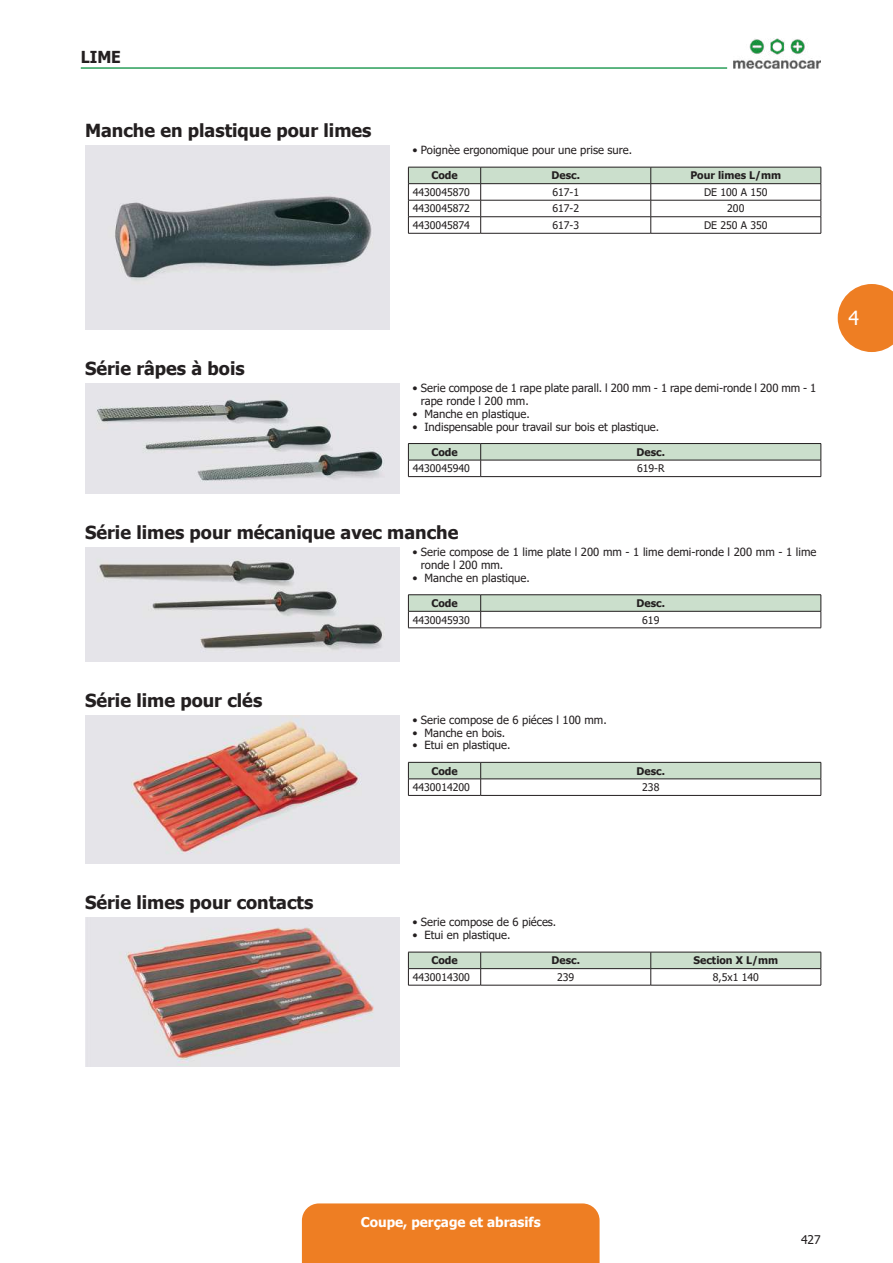
<style>
.page{position:relative;width:893px;height:1263px;background:#fff}
.page>*{position:absolute;margin:0;border:0;box-sizing:border-box;transform-origin:0 0}
.t1{font:19.5px "Tahoma";color:#fff}
.t2{font:700 18px "Tahoma";color:#231f20}
.t3{font:700 16.5px "Tahoma";color:#231f20;scale:.95 1}
.t4{font:700 13.5px "Tahoma";color:#fff}
.t5{font:12px "Tahoma";color:#231f20}
.t6{font:11.25px/12.8px "Tahoma";color:#231f20}
.t7{font:10.5px "Tahoma";color:#231f20}
.t8{font:700 10.5px "Tahoma";color:#231f20}
</style>
<div class="page">
<div style="left:302px;top:1203px;width:298px;height:60px;background:#ee7e23"></div>
<svg style="left:838px;top:284px;width:55px;height:68px;background:#f09245"></svg>
<img style="left:733px;top:38px;width:88px;height:31px">
<hr style="left:81px;top:67px;width:646px;height:2px;background:#2a9e59">
<img style="left:85px;top:146px;width:305px;height:184px">
<svg style="left:408px;top:167px;width:414px;height:66px"></svg>
<hr style="left:408px;top:233px;width:73px;height:1px;background:#231f20">
<hr style="left:481px;top:233px;width:170px;height:1px;background:#231f20">
<hr style="left:651px;top:233px;width:170px;height:1px;background:#231f20">
<img style="left:85px;top:384px;width:315px;height:109px">
<svg style="left:408px;top:443px;width:414px;height:33px"></svg>
<hr style="left:408px;top:476px;width:73px;height:1px;background:#231f20">
<hr style="left:481px;top:476px;width:340px;height:1px;background:#231f20">
<img style="left:85px;top:548px;width:315px;height:113px">
<hr style="left:408px;top:594px;width:73px;height:1px;background:#231f20">
<hr style="left:481px;top:594px;width:340px;height:1px;background:#231f20">
<svg style="left:408px;top:595px;width:414px;height:33px"></svg>
<hr style="left:408px;top:628px;width:73px;height:1px;background:#231f20">
<hr style="left:481px;top:628px;width:340px;height:1px;background:#231f20">
<img style="left:85px;top:715px;width:315px;height:149px">
<svg style="left:408px;top:762px;width:414px;height:33px"></svg>
<hr style="left:408px;top:795px;width:73px;height:1px;background:#231f20">
<hr style="left:481px;top:795px;width:340px;height:1px;background:#231f20">
<img style="left:85px;top:918px;width:315px;height:149px">
<svg style="left:408px;top:952px;width:414px;height:33px"></svg>
<hr style="left:408px;top:985px;width:73px;height:1px;background:#231f20">
<hr style="left:481px;top:985px;width:170px;height:1px;background:#231f20">
<hr style="left:651px;top:985px;width:170px;height:1px;background:#231f20">
<h3 class="t3" style="left:81px;top:45px;width:21px">Lime</h3>
<h2 class="t2" style="left:85px;top:118px;width:288px">Manche en plastique pour limes</h2>
<p class="t6" style="left:412px;top:144px;width:221px">• Poignèe ergonomique pour une prise sure.</p>
<p class="t8" style="left:431px;top:168px;width:28px">Code</p>
<p class="t8" style="left:551px;top:168px;width:30px">Desc.</p>
<p class="t8" style="left:690px;top:168px;width:92px">Pour limes L/mm</p>
<p class="t7" style="left:413px;top:185px;width:59px">4430045870</p>
<p class="t7" style="left:552px;top:185px;width:28px">617-1</p>
<p class="t7" style="left:704px;top:185px;width:65px">DE 100 A 150</p>
<p class="t7" style="left:413px;top:202px;width:59px">4430045872</p>
<p class="t7" style="left:552px;top:202px;width:28px">617-2</p>
<p class="t7" style="left:727px;top:202px;width:19px">200</p>
<p class="t7" style="left:413px;top:218px;width:59px">4430045874</p>
<p class="t7" style="left:552px;top:218px;width:28px">617-3</p>
<p class="t7" style="left:704px;top:218px;width:65px">DE 250 A 350</p>
<h2 class="t2" style="left:85px;top:356px;width:161px">Série râpes à bois</h2>
<p class="t6" style="left:421px;top:382px;width:397px;text-indent:-9px">• Serie compose de 1 rape plate parall. l 200 mm - 1 rape demi-ronde l 200 mm - 1 rape ronde l 200 mm.</p>
<p class="t6" style="left:412px;top:408px;width:119px">• Manche en plastique.</p>
<p class="t6" style="left:412px;top:421px;width:248px">• Indispensable pour travail sur bois et plastique.</p>
<p class="t8" style="left:431px;top:445px;width:28px">Code</p>
<p class="t8" style="left:637px;top:445px;width:30px">Desc.</p>
<p class="t7" style="left:413px;top:461px;width:59px">4430045940</p>
<p class="t7" style="left:637px;top:461px;width:29px">619-R</p>
<h2 class="t2" style="left:85px;top:520px;width:375px">Série limes pour mécanique avec manche</h2>
<p class="t6" style="left:421px;top:546px;width:397px;text-indent:-9px">• Serie compose de 1 lime plate l 200 mm - 1 lime demi-ronde l 200 mm - 1 lime ronde l 200 mm.</p>
<p class="t6" style="left:412px;top:572px;width:119px">• Manche en plastique.</p>
<p class="t8" style="left:431px;top:596px;width:28px">Code</p>
<p class="t8" style="left:637px;top:596px;width:30px">Desc.</p>
<p class="t7" style="left:413px;top:613px;width:59px">4430045930</p>
<p class="t7" style="left:642px;top:613px;width:19px">619</p>
<h2 class="t2" style="left:85px;top:688px;width:179px">Série lime pour clés</h2>
<p class="t6" style="left:412px;top:714px;width:196px">• Serie compose de 6 piéces l 100 mm.</p>
<p class="t6" style="left:412px;top:727px;width:94px">• Manche en bois.</p>
<p class="t6" style="left:412px;top:739px;width:100px">• Etui en plastique.</p>
<p class="t8" style="left:431px;top:763px;width:28px">Code</p>
<p class="t8" style="left:637px;top:763px;width:30px">Desc.</p>
<p class="t7" style="left:413px;top:780px;width:59px">4430014200</p>
<p class="t7" style="left:642px;top:780px;width:19px">238</p>
<h1 class="t1" style="left:848px;top:305px;width:12px">4</h1>
<h2 class="t2" style="left:85px;top:890px;width:230px">Série limes pour contacts</h2>
<p class="t6" style="left:412px;top:916px;width:145px">• Serie compose de 6 piéces.</p>
<p class="t6" style="left:412px;top:929px;width:100px">• Etui en plastique.</p>
<p class="t8" style="left:431px;top:953px;width:28px">Code</p>
<p class="t8" style="left:551px;top:953px;width:30px">Desc.</p>
<p class="t8" style="left:693px;top:953px;width:86px">Section X L/mm</p>
<p class="t7" style="left:413px;top:970px;width:59px">4430014300</p>
<p class="t7" style="left:557px;top:970px;width:19px">239</p>
<p class="t7" style="left:713px;top:970px;width:48px">8,5x1 140</p>
<p class="t4" style="left:361px;top:1212px;width:181px">Coupe, perçage et abrasifs</p>
<p class="t5" style="left:801px;top:1231px;width:21px">427</p>
</div>
